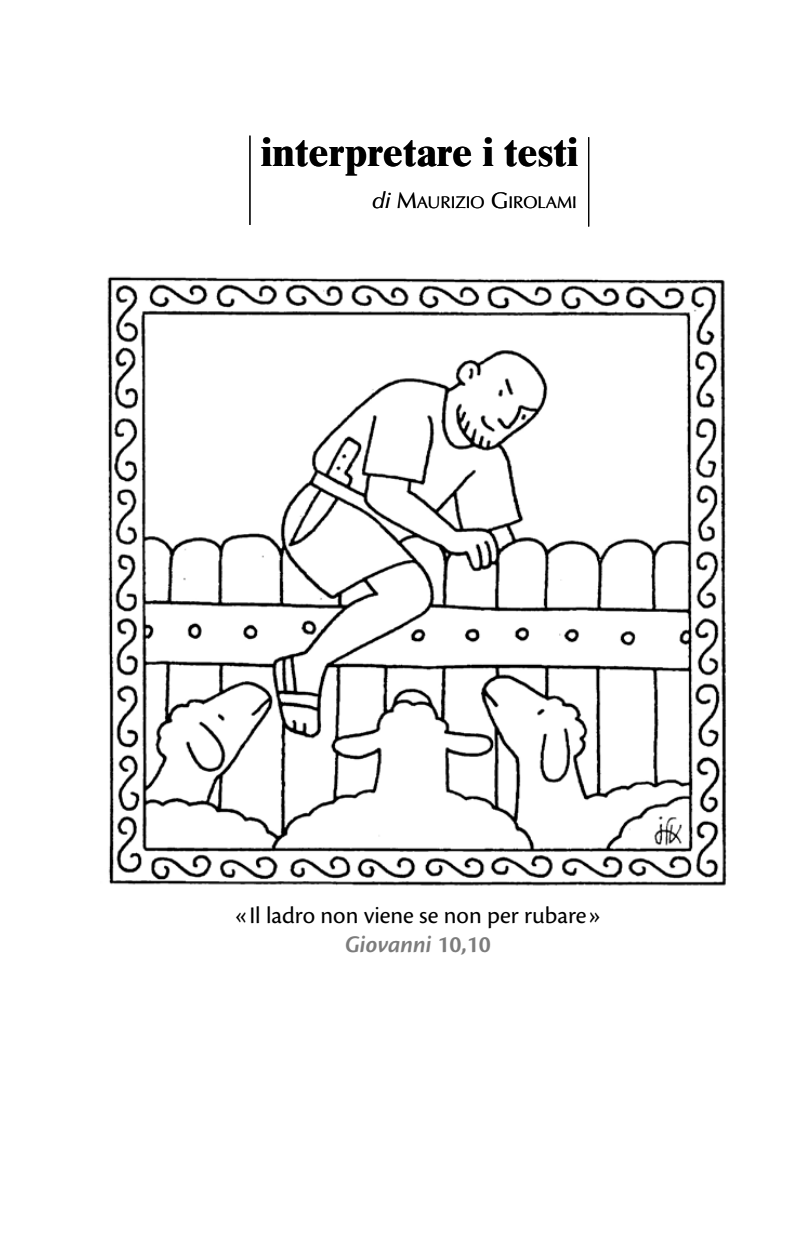
<style>
.page{position:relative;width:804px;height:1238px;background:#fff}
.page>*{position:absolute;margin:0;border:0;box-sizing:border-box;transform-origin:0 0}
.t1{font:700 40.5px "Times Ten";color:#000}
.t2{font:24.75px/29.2px "Cronos Pro";color:#000;text-align:center}
.t3{font:16.88px "Optima LT Std";color:#000}
.s1{font-family:"Optima";font-style:italic;font-size:22.5px}
.s2{font-size:22.5px}
.s3{font-weight:600;font-style:italic;color:#7c7c7c}
.s4{font-weight:600;color:#7c7c7c}
</style>
<div class="page">
<hr style="left:249px;top:136px;width:1px;height:89px;background:#000">
<hr style="left:588px;top:137px;width:1px;height:89px;background:#000">
<img style="left:107px;top:276px;width:620px;height:610px">
<h1 class="t1" style="left:261px;top:128px;width:318px">interpretare i testi</h1>
<p class="t3" style="left:372px;top:193px;width:206px"><span class="s1">di</span> <span class="s2">M</span>AURIZIO <span class="s2">G</span>IROLAMI</p>
<p class="t2" style="left:235px;top:900px;width:367px">«Il ladro non viene se non per rubare»<br><span class="s3">Giovanni</span> <span class="s4">10,10</span></p>
</div>
